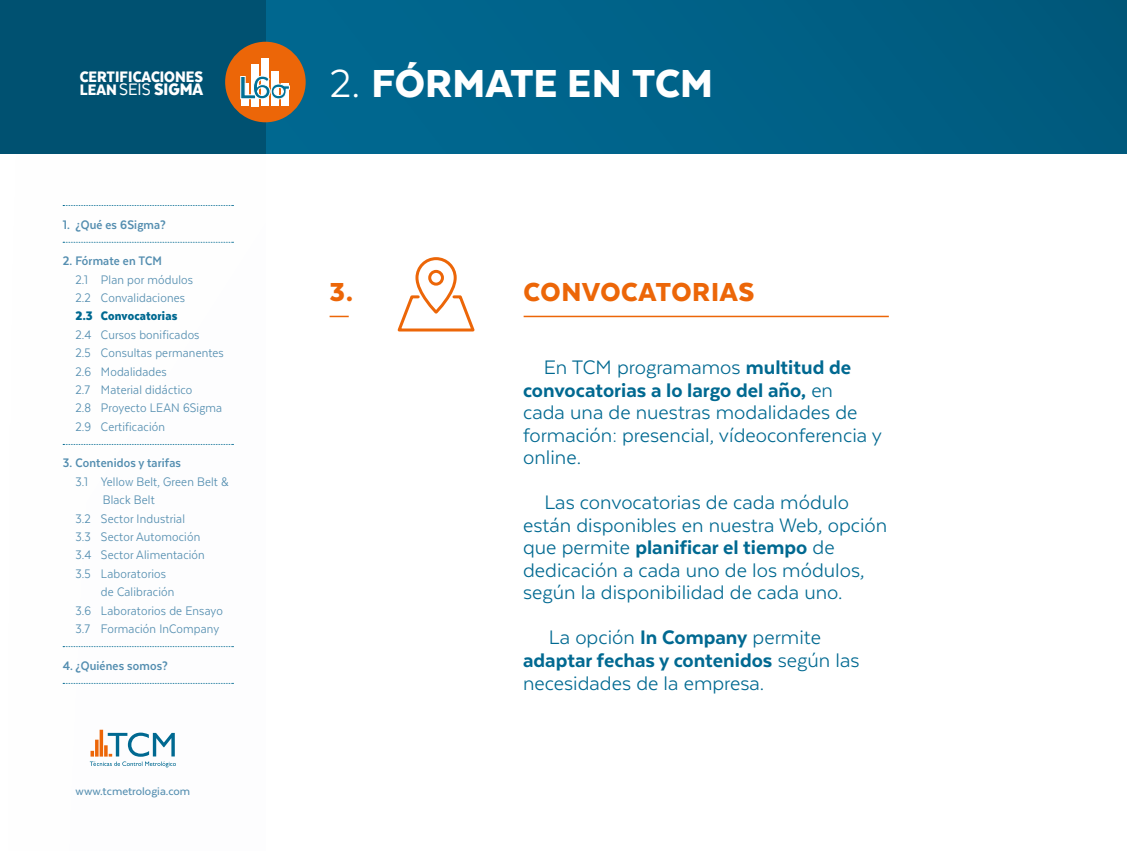
<style>
.page{position:relative;width:1127px;height:851px;background:#fff}
.page>*{position:absolute;margin:0;border:0;box-sizing:border-box;transform-origin:0 0}
.t1{font:900 45px "Texta";letter-spacing:.005em;color:#fff}
.t2{font:900 30px "Texta";letter-spacing:.025em;color:#ec6608}
.t3{font:22.5px/22.5px "Texta";color:#006991}
.t4{font:900 19.2px "Texta Narrow";color:#fff}
.t5{font:900 17.55px "Texta Narrow";color:#fff}
.t6{font:14.25px/18.3px "Texta Narrow";letter-spacing:.01em;color:#548eb0}
.t7{font:700 14.25px "Texta Narrow";letter-spacing:.01em;color:#548eb0}
.t8{font:900 14.25px "Texta Narrow";letter-spacing:.01em;color:#006991}
.t9{font:500 12.75px "Texta";color:#548eb0}
.s1{font-size:17.55px}
.s2{font-weight:400}
.s3{font-family:"Texta";font-weight:800;font-size:37.05px;color:#007197}
.s4{font-weight:800}
</style>
<div class="page">
<div style="left:0;top:0;width:1127px;height:153px;background:linear-gradient(to bottom,#006086,#006289)"></div>
<hr style="left:524px;top:315px;width:365px;height:2px;background:#ec6608">
<svg style="left:330px;top:315px;width:19px;height:2px"></svg>
<svg style="left:397px;top:257px;width:78px;height:75px"></svg>
<svg style="left:63px;top:205px;width:170px;height:1px"></svg>
<svg style="left:63px;top:242px;width:170px;height:1px"></svg>
<svg style="left:63px;top:444px;width:170px;height:1px"></svg>
<svg style="left:63px;top:646px;width:170px;height:1px"></svg>
<svg style="left:63px;top:683px;width:170px;height:1px"></svg>
<hr style="left:100px;top:729px;width:3px;height:27px;background:#ec6608">
<svg style="left:90px;top:732px;width:86px;height:35px"></svg>
<div style="left:0;top:0;width:266px;height:153px;background:#005171"></div>
<div style="left:225px;top:42px;width:81px;height:80px;background:#ec6608;border-radius:50%"></div>
<div style="left:241px;top:83px;width:8px;height:23px;background:#fff"></div>
<div style="left:281px;top:83px;width:8px;height:23px;background:#fff"></div>
<div style="left:271px;top:72px;width:8px;height:34px;background:#fff"></div>
<div style="left:251px;top:64px;width:8px;height:42px;background:#fff"></div>
<div style="left:261px;top:58px;width:8px;height:48px;background:#fff"></div>
<svg style="left:240px;top:75px;width:50px;height:25px"></svg>
<p class="t5" style="left:80px;top:67px;width:125px">CERTIFICACIONES</p>
<p class="t4" style="left:80px;top:79px;width:178px"><span class="s1">LEAN</span><span class="s2">SEIS</span> SIGMA <span class="s3">L</span></p>
<p class="t7" style="left:63px;top:217px;width:105px">1. ¿Qué es 6Sigma?</p>
<p class="t7" style="left:63px;top:254px;width:101px">2. Fórmate en TCM</p>
<p class="t6" style="left:75px;top:270px;width:119px">2.1 Plan por módulos<br>2.2 Convalidaciones</p>
<p class="t8" style="left:75px;top:308px;width:103px">2.3 Convocatorias</p>
<p class="t6" style="left:75px;top:325px;width:150px">2.4 Cursos bonificados<br>2.5 Consultas permanentes<br>2.6 Modalidades<br>2.7 Material didáctico<br>2.8 Proyecto LEAN 6Sigma<br>2.9 Certificación</p>
<p class="t7" style="left:63px;top:456px;width:120px">3. Contenidos y tarifas</p>
<p class="t6" style="left:75px;top:472px;width:155px">3.1 Yellow Belt, Green Belt &amp;</p>
<p class="t6" style="left:103px;top:490px;width:53px">Black Belt</p>
<p class="t6" style="left:75px;top:509px;width:111px">3.2 Sector Industrial</p>
<p class="t6" style="left:75px;top:527px;width:126px">3.3 Sector Automoción</p>
<p class="t6" style="left:75px;top:545px;width:131px">3.4 Sector Alimentación</p>
<p class="t6" style="left:75px;top:564px;width:92px">3.5 Laboratorios</p>
<p class="t6" style="left:101px;top:582px;width:75px">de Calibración</p>
<p class="t6" style="left:75px;top:601px;width:149px">3.6 Laboratorios de Ensayo</p>
<p class="t6" style="left:75px;top:619px;width:145px">3.7 Formación InCompany</p>
<p class="t7" style="left:63px;top:658px;width:107px">4. ¿Quiénes somos?</p>
<p class="t9" style="left:76px;top:784px;width:116px">www.tcmetrologia.com</p>
<h1 class="t1" style="left:330px;top:60px;width:385px"><span class="s2">2.</span> FÓRMATE EN TCM</h1>
<h2 class="t2" style="left:330px;top:276px;width:25px">3.</h2>
<h2 class="t2" style="left:524px;top:276px;width:232px">CONVOCATORIAS</h2>
<p class="t3" style="left:523px;top:356px;width:360px;text-indent:21px">En TCM programamos <span class="s4">multitud de convocatorias a lo largo del año,</span> en<br>cada una de nuestras modalidades de formación: presencial, vídeoconferencia y online.</p>
<p class="t3" style="left:523px;top:491px;width:366px;text-indent:21px">Las convocatorias de cada módulo están disponibles en nuestra Web, opción que permite <span class="s4">planificar el tiempo</span> de dedicación a cada uno de los módulos, según la disponibilidad de cada uno.</p>
<p class="t3" style="left:523px;top:626px;width:338px;text-indent:26px">La opción <span class="s4">In Company</span> permite <span class="s4">adaptar fechas y contenidos</span> según las necesidades de la empresa.</p>
</div>
